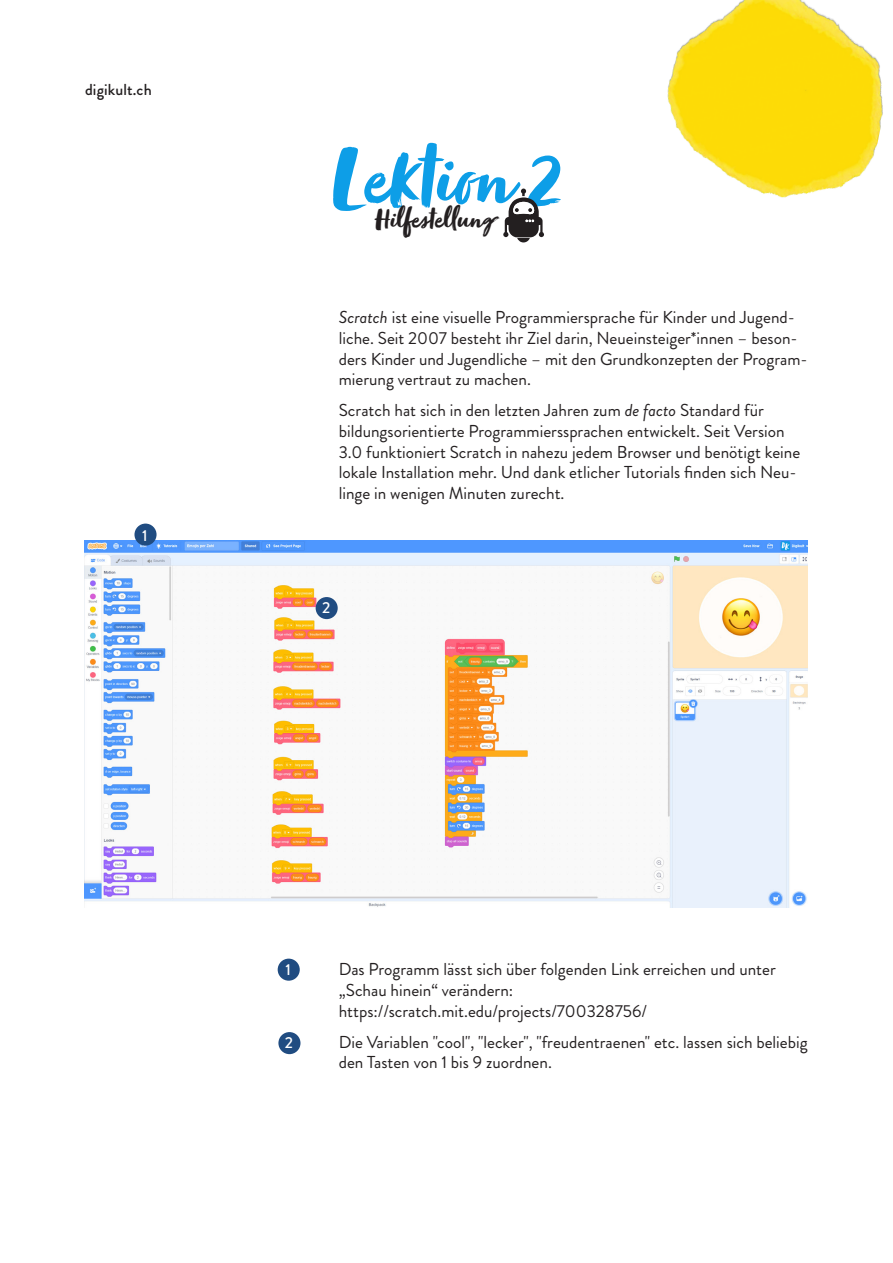
<style>
.page{position:relative;width:893px;height:1263px;background:#fff}
.page>*{position:absolute;margin:0;border:0;box-sizing:border-box;transform-origin:0 0}
.t1{font:90px "Zooja Pro";color:#0d9ee7}
.t2{font:30px "Zooja Pro";color:#231f20}
.t3{font:17.25px/20.7px "Brandon Grotesque";color:#231f20}
.t4{font:500 15.9px "Brandon Grotesque";letter-spacing:.01em;color:#231f20}
.t5{font:500 15.9px "Brandon Grotesque";color:#fff}
.s1{font-style:italic}
</style>
<div class="page">
<img style="left:667px;top:0;width:216px;height:198px">
<svg style="left:503px;top:189px;width:41px;height:53px"></svg>
<img style="left:85px;top:541px;width:723px;height:367px">
<div style="left:134px;top:524px;width:23px;height:22px;background:#204c81;border-radius:50%"></div>
<div style="left:316px;top:597px;width:22px;height:22px;background:#204c81;border-radius:50%"></div>
<div style="left:278px;top:959px;width:22px;height:22px;background:#204c81;border-radius:50%"></div>
<div style="left:278px;top:1032px;width:22px;height:22px;background:#204c81;border-radius:50%"></div>
<p class="t4" style="left:85px;top:79px;width:68px">digikult.ch</p>
<p class="t5" style="left:142px;top:524px;width:7px">1</p>
<h1 class="t1" style="left:330px;top:125px;width:234px">Lektion 2</h1>
<h2 class="t2" style="left:375px;top:201px;width:121px">Hilfestellung</h2>
<p class="t3" style="left:339px;top:307px;width:470px"><span class="s1">Scratch</span> ist eine visuelle Programmiersprache für Kinder und Jugend&shy;liche. Seit 2007 besteht ihr Ziel darin, Neueinsteiger*innen – beson&shy;ders Kinder und Jugendliche – mit den Grundkonzepten der Program&shy;mierung vertraut zu machen.</p>
<p class="t3" style="left:339px;top:400px;width:463px">Scratch hat sich in den letzten Jahren zum <span class="s1">de facto</span> Standard für bildungsorientierte Programmierssprachen entwickelt. Seit Version 3.0 funktioniert Scratch in nahezu jedem Browser und benötigt keine lokale Installation mehr. Und dank etlicher Tutorials finden sich Neu&shy;linge in wenigen Minuten zurecht.</p>
<p class="t5" style="left:322px;top:596px;width:10px">2</p>
<p class="t5" style="left:285px;top:959px;width:7px">1</p>
<p class="t5" style="left:285px;top:1031px;width:10px">2</p>
<p class="t3" style="left:339px;top:959px;width:439px">Das Programm lässt sich über folgenden Link erreichen und unter „Schau hinein“ verändern: https://scratch.mit.edu/projects/700328756/</p>
<p class="t3" style="left:339px;top:1032px;width:470px">Die Variablen "cool", "lecker", "freudentraenen" etc. lassen sich beliebig den Tasten von 1 bis 9 zuordnen.</p>
</div>
